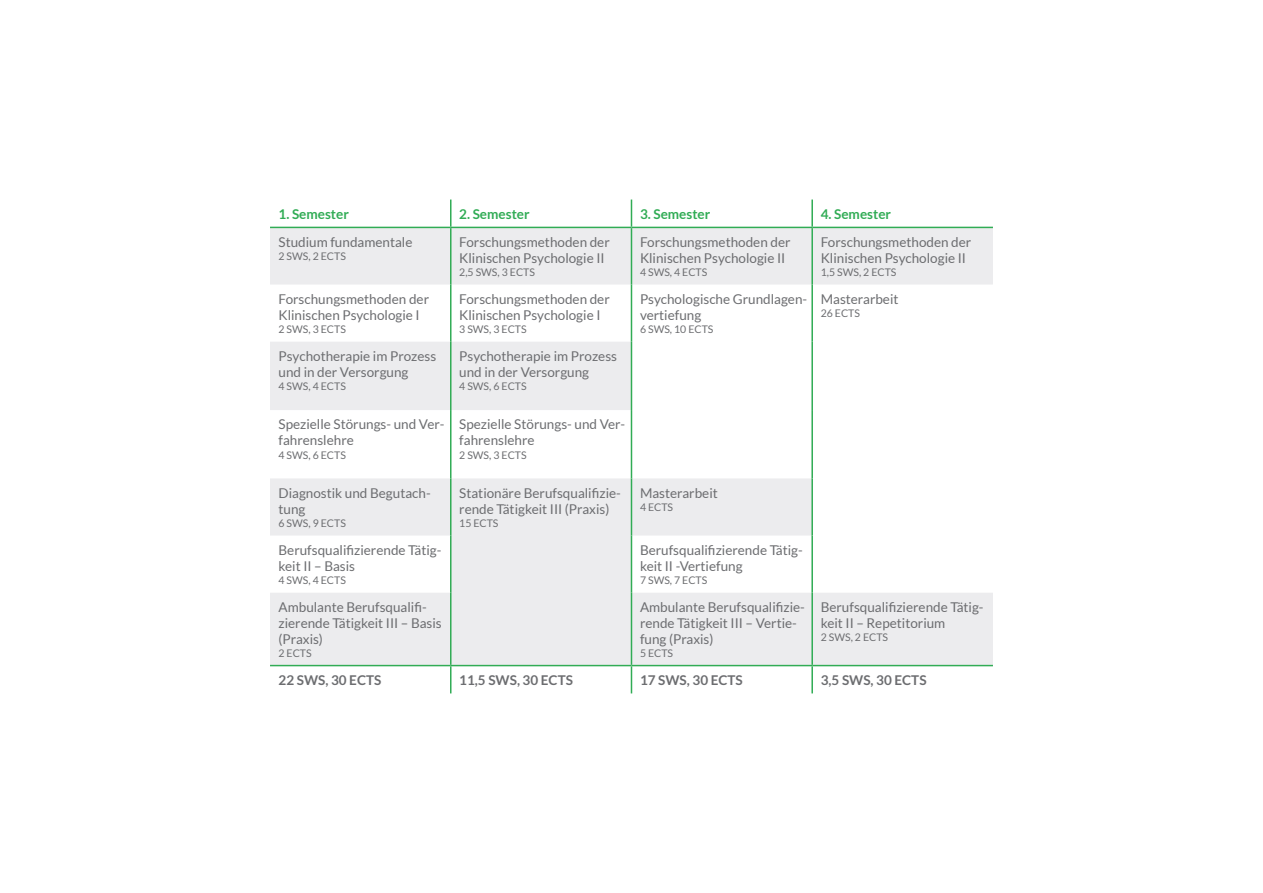
<style>
.page{position:relative;width:1263px;height:893px;background:#fff}
.page>*{position:absolute;margin:0;border:0;box-sizing:border-box;transform-origin:0 0}
.Tabellentext__Standa{font:13.5px/15.8px "Lato";color:#6c6d70}
.Tabellentext__Standa-2{font:700 13.5px "Lato";color:#6c6d70}
.Tabellentext__Standa-3{font:700 13.5px "Lato";color:#31ac55}
.Tabellentext__Anmerk{font:10.5px "Lato";color:#6c6d70}
</style>
<div class="page">
<svg style="left:270px;top:228px;width:723px;height:437px;fill:#ececee"></svg>
<hr style="left:270px;top:227px;width:181px;height:1px;background:#31ac55">
<hr style="left:451px;top:227px;width:180px;height:1px;background:#31ac55">
<hr style="left:631px;top:227px;width:181px;height:1px;background:#31ac55">
<hr style="left:812px;top:227px;width:181px;height:1px;background:#31ac55">
<hr style="left:270px;top:665px;width:181px;height:1px;background:#31ac55">
<hr style="left:451px;top:665px;width:180px;height:1px;background:#31ac55">
<hr style="left:631px;top:665px;width:181px;height:1px;background:#31ac55">
<svg style="left:450px;top:200px;width:1px;height:27px"></svg>
<svg style="left:631px;top:200px;width:1px;height:27px"></svg>
<hr style="left:811px;top:200px;width:2px;height:27px;background:#31ac55">
<hr style="left:450px;top:228px;width:1px;height:57px;background:#31ac55">
<hr style="left:631px;top:228px;width:1px;height:57px;background:#31ac55">
<hr style="left:811px;top:228px;width:2px;height:57px;background:#31ac55">
<hr style="left:450px;top:285px;width:1px;height:57px;background:#31ac55">
<hr style="left:631px;top:285px;width:1px;height:57px;background:#31ac55">
<hr style="left:811px;top:285px;width:2px;height:57px;background:#31ac55">
<hr style="left:811px;top:342px;width:2px;height:68px;background:#31ac55">
<hr style="left:450px;top:342px;width:1px;height:68px;background:#31ac55">
<hr style="left:631px;top:342px;width:1px;height:68px;background:#31ac55">
<hr style="left:450px;top:410px;width:1px;height:68px;background:#31ac55">
<hr style="left:631px;top:410px;width:1px;height:68px;background:#31ac55">
<hr style="left:811px;top:410px;width:2px;height:68px;background:#31ac55">
<hr style="left:450px;top:478px;width:1px;height:58px;background:#31ac55">
<hr style="left:631px;top:478px;width:1px;height:58px;background:#31ac55">
<hr style="left:811px;top:478px;width:2px;height:58px;background:#31ac55">
<hr style="left:450px;top:536px;width:1px;height:57px;background:#31ac55">
<hr style="left:631px;top:536px;width:1px;height:57px;background:#31ac55">
<hr style="left:811px;top:536px;width:2px;height:57px;background:#31ac55">
<hr style="left:450px;top:593px;width:1px;height:72px;background:#31ac55">
<hr style="left:811px;top:593px;width:2px;height:72px;background:#31ac55">
<svg style="left:450px;top:666px;width:1px;height:27px"></svg>
<svg style="left:631px;top:666px;width:1px;height:27px"></svg>
<hr style="left:811px;top:666px;width:2px;height:27px;background:#31ac55">
<hr style="left:631px;top:593px;width:1px;height:72px;background:#31ac55">
<hr style="left:812px;top:665px;width:181px;height:1px;background:#31ac55">
<p class="Tabellentext__Standa-3" style="left:279px;top:206px;width:72px">1. Semester</p>
<p class="Tabellentext__Standa-3" style="left:459px;top:206px;width:72px">2. Semester</p>
<p class="Tabellentext__Standa-3" style="left:640px;top:206px;width:72px">3. Semester</p>
<p class="Tabellentext__Standa-3" style="left:821px;top:206px;width:72px">4. Semester</p>
<p class="Tabellentext__Standa" style="left:279px;top:234px;width:135px">Studium fundamentale</p>
<p class="Tabellentext__Anmerk" style="left:279px;top:251px;width:69px">2 SWS, 2 ECTS</p>
<p class="Tabellentext__Standa" style="left:459px;top:234px;width:152px">Forschungsmethoden der<br>Klinischen Psychologie II</p>
<p class="Tabellentext__Anmerk" style="left:459px;top:266px;width:77px">2,5 SWS, 3 ECTS</p>
<p class="Tabellentext__Standa" style="left:640px;top:234px;width:152px">Forschungsmethoden der<br>Klinischen Psychologie II</p>
<p class="Tabellentext__Anmerk" style="left:640px;top:266px;width:69px">4 SWS, 4 ECTS</p>
<p class="Tabellentext__Standa" style="left:821px;top:234px;width:152px">Forschungsmethoden der<br>Klinischen Psychologie II</p>
<p class="Tabellentext__Anmerk" style="left:821px;top:266px;width:77px">1,5 SWS, 2 ECTS</p>
<p class="Tabellentext__Standa" style="left:279px;top:291px;width:152px">Forschungsmethoden der<br>Klinischen Psychologie I</p>
<p class="Tabellentext__Anmerk" style="left:279px;top:323px;width:69px">2 SWS, 3 ECTS</p>
<p class="Tabellentext__Standa" style="left:279px;top:348px;width:159px">Psychotherapie im Prozess und in der Versorgung</p>
<p class="Tabellentext__Anmerk" style="left:279px;top:381px;width:69px">4 SWS, 4 ECTS</p>
<p class="Tabellentext__Standa" style="left:279px;top:417px;width:167px">Spezielle Störungs- und Ver&shy;fahrenslehre</p>
<p class="Tabellentext__Anmerk" style="left:279px;top:449px;width:69px">4 SWS, 6 ECTS</p>
<p class="Tabellentext__Standa" style="left:279px;top:485px;width:154px">Diagnostik und Begutach&shy;tung</p>
<p class="Tabellentext__Anmerk" style="left:279px;top:517px;width:69px">6 SWS, 9 ECTS</p>
<p class="Tabellentext__Standa" style="left:279px;top:542px;width:164px">Berufsqualifizierende Tätig&shy;keit II – Basis</p>
<p class="Tabellentext__Anmerk" style="left:279px;top:574px;width:69px">4 SWS, 4 ECTS</p>
<p class="Tabellentext__Standa" style="left:279px;top:599px;width:165px">Ambulante Berufsqualifi&shy;zierende Tätigkeit III – Basis (Praxis)</p>
<p class="Tabellentext__Anmerk" style="left:279px;top:647px;width:35px">2 ECTS</p>
<p class="Tabellentext__Standa" style="left:459px;top:291px;width:152px">Forschungsmethoden der<br>Klinischen Psychologie I</p>
<p class="Tabellentext__Anmerk" style="left:459px;top:323px;width:69px">3 SWS, 3 ECTS</p>
<p class="Tabellentext__Standa" style="left:459px;top:348px;width:159px">Psychotherapie im Prozess und in der Versorgung</p>
<p class="Tabellentext__Anmerk" style="left:459px;top:381px;width:69px">4 SWS, 6 ECTS</p>
<p class="Tabellentext__Standa" style="left:459px;top:417px;width:167px">Spezielle Störungs- und Ver&shy;fahrenslehre</p>
<p class="Tabellentext__Anmerk" style="left:459px;top:449px;width:69px">2 SWS, 3 ECTS</p>
<p class="Tabellentext__Standa" style="left:459px;top:485px;width:163px">Stationäre Berufsqualifizie&shy;rende Tätigkeit III (Praxis)</p>
<p class="Tabellentext__Anmerk" style="left:459px;top:517px;width:41px">15 ECTS</p>
<p class="Tabellentext__Standa" style="left:640px;top:291px;width:169px">Psychologische Grundlagen&shy;vertiefung</p>
<p class="Tabellentext__Anmerk" style="left:640px;top:323px;width:75px">6 SWS, 10 ECTS</p>
<p class="Tabellentext__Standa" style="left:821px;top:291px;width:79px">Masterarbeit</p>
<p class="Tabellentext__Anmerk" style="left:821px;top:308px;width:41px">26 ECTS</p>
<p class="Tabellentext__Standa" style="left:640px;top:485px;width:79px">Masterarbeit</p>
<p class="Tabellentext__Anmerk" style="left:640px;top:502px;width:35px">4 ECTS</p>
<p class="Tabellentext__Standa" style="left:640px;top:542px;width:164px">Berufsqualifizierende Tätig&shy;keit II -Vertiefung</p>
<p class="Tabellentext__Anmerk" style="left:640px;top:574px;width:69px">7 SWS, 7 ECTS</p>
<p class="Tabellentext__Standa" style="left:640px;top:599px;width:166px">Ambulante Berufsqualifizie&shy;rende Tätigkeit III – Vertie&shy;fung (Praxis)</p>
<p class="Tabellentext__Anmerk" style="left:640px;top:647px;width:35px">5 ECTS</p>
<p class="Tabellentext__Standa" style="left:821px;top:599px;width:164px">Berufsqualifizierende Tätig&shy;keit II – Repetitorium</p>
<p class="Tabellentext__Anmerk" style="left:821px;top:632px;width:69px">2 SWS, 2 ECTS</p>
<p class="Tabellentext__Standa-2" style="left:279px;top:672px;width:104px">22 SWS, 30 ECTS</p>
<p class="Tabellentext__Standa-2" style="left:459px;top:672px;width:115px">11,5 SWS, 30 ECTS</p>
<p class="Tabellentext__Standa-2" style="left:640px;top:672px;width:104px">17 SWS, 30 ECTS</p>
<p class="Tabellentext__Standa-2" style="left:821px;top:672px;width:107px">3,5 SWS, 30 ECTS</p>
</div>
